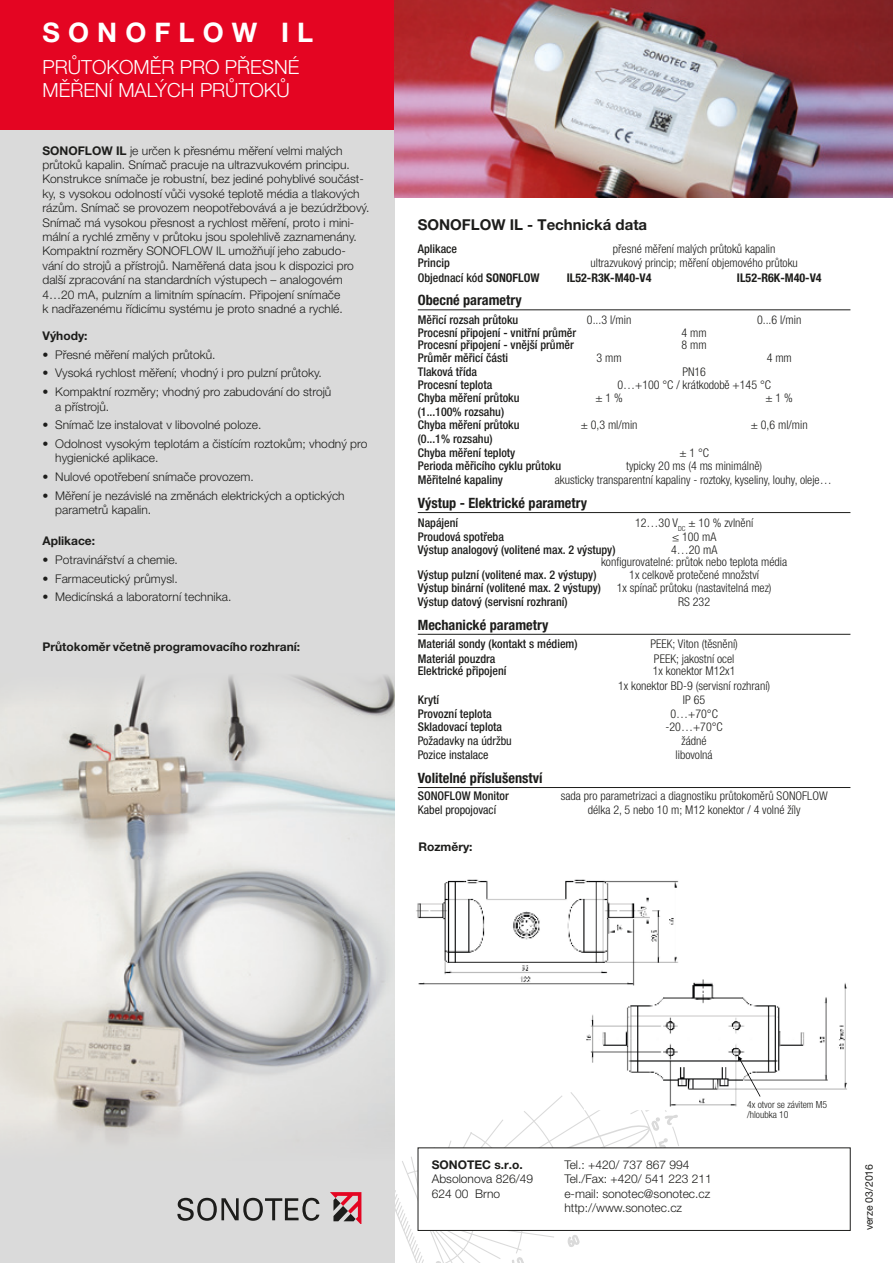
<style>
.page{position:relative;width:893px;height:1263px;background:#fff}
.page>*{position:absolute;margin:0;border:0;box-sizing:border-box;transform-origin:0 0}
.t1{font:700 27px "Helvetica Neue LT Pro";letter-spacing:.3em;color:#fff}
.t2{font:300 19.5px/23.4px "Helvetica Neue LT Pro";color:#fff}
.t3{font:700 15px "Helvetica Neue LT Pro";color:#1d1d1b}
.t4{font:700 condensed 14.25px "Helvetica Neue LT Pro";color:#1d1d1b}
.t5{font:300 12px/14.4px "Helvetica Neue LT Pro";color:#1d1d1b}
.t6{font:300 condensed 12px/12.8px "Helvetica Neue LT Pro";color:#1d1d1b;text-align:center}
.t7{font:500 condensed 12px/12.8px "Helvetica Neue LT Pro";color:#1d1d1b}
.t8{font:700 12px "Helvetica Neue LT Pro";color:#1d1d1b}
.t9{font:condensed 12px "Helvetica Neue LT Pro";color:#1d1d1b}
.t10{font:700 condensed 12px "Helvetica Neue LT Pro";color:#1d1d1b}
.t11{font:10.5px "Helvetica Neue LT Pro";color:#1d1d1b}
.t12{font:300 condensed 9.75px/9.8px "Helvetica Neue LT Pro";color:#1d1d1b}
.s1{font-weight:700}
</style>
<div class="page">
<svg style="left:395px;top:1092px;width:284px;height:171px"></svg>
<div style="left:0;top:103px;width:395px;height:1160px;background:#dadada"></div>
<div style="left:0;top:0;width:395px;height:130px;background:#e40522"></div>
<img style="left:395px;top:0;width:498px;height:197px">
<hr style="left:418px;top:310px;width:432px;height:1px;background:#1d1d1b">
<hr style="left:418px;top:512px;width:432px;height:1px;background:#1d1d1b">
<hr style="left:418px;top:634px;width:432px;height:1px;background:#1d1d1b">
<hr style="left:418px;top:787px;width:432px;height:1px;background:#1d1d1b">
<div style="left:418px;top:1148px;width:432px;height:82px;background:#fff"></div>
<div style="left:418px;top:1147px;width:432px;height:84px;border:1px solid #1d1d1b"></div>
<svg style="left:177px;top:1192px;width:184px;height:32px"></svg>
<img style="left:584px;top:979px;width:263px;height:131px">
<svg style="left:738px;top:1056px;width:22px;height:41px"></svg>
<img style="left:0;top:675px;width:394px;height:465px">
<div style="left:747px;top:1101px;width:103px;height:19px;background:#fff"></div>
<img style="left:416px;top:879px;width:268px;height:111px">
<h1 class="t1" style="left:43px;top:15px;width:272px">SONOFLOW IL</h1>
<h2 class="t2" style="left:43px;top:54px;width:258px">PRŮTOKOMĚR PRO PŘESNÉ<br>MĚŘENÍ MALÝCH PRŮTOKŮ</h2>
<p class="t5" style="left:43px;top:143px;width:328px"><span class="s1">SONOFLOW IL</span> je určen k přesnému měření velmi malých průtoků kapalin. Snímač pracuje na ultrazvukovém principu.<br>Konstrukce snímače je robustní, bez jediné pohyblivé součást&shy;ky, s vysokou odolností vůči vysoké teplotě média a tlakových rázům. Snímač se provozem neopotřebovává a je bezúdržbový.<br>Snímač má vysokou přesnost a rychlost měření, proto i mini&shy;mální a rychlé změny v průtoku jsou spolehlivě zaznamenány.<br>Kompaktní rozměry SONOFLOW IL umožňují jeho zabudo&shy;vání do strojů a přístrojů. Naměřená data jsou k dispozici pro další zpracování na standardních výstupech – analogovém 4…20 mA, pulzním a limitním spínacím. Připojení snímače<br>k nadřazenému řídicímu systému je proto snadné a rychlé.</p>
<p class="t8" style="left:43px;top:328px;width:47px">Výhody:</p>
<p class="t5" style="left:43px;top:347px;width:175px">• Přesné měření malých průtoků.</p>
<p class="t5" style="left:43px;top:366px;width:281px">• Vysoká rychlost měření; vhodný i pro pulzní průtoky.</p>
<p class="t5" style="left:55px;top:384px;width:278px;text-indent:-13px">• Kompaktní rozměry; vhodný pro zabudování do strojů a přístrojů.</p>
<p class="t5" style="left:43px;top:417px;width:220px">• Snímač lze instalovat v libovolné poloze.</p>
<p class="t5" style="left:55px;top:436px;width:314px;text-indent:-13px">• Odolnost vysokým teplotám a čistícím roztokům; vhodný pro hygienické aplikace.</p>
<p class="t5" style="left:43px;top:469px;width:213px">• Nulové opotřebení snímače provozem.</p>
<p class="t5" style="left:55px;top:488px;width:291px;text-indent:-13px">• Měření je nezávislé na změnách elektrických a optických parametrů kapalin.</p>
<p class="t8" style="left:43px;top:534px;width:54px">Aplikace:</p>
<p class="t5" style="left:43px;top:552px;width:137px">• Potravinářství a chemie.</p>
<p class="t5" style="left:43px;top:571px;width:137px">• Farmaceutický průmysl.</p>
<p class="t5" style="left:43px;top:589px;width:190px">• Medicínská a laboratorní technika.</p>
<p class="t8" style="left:43px;top:640px;width:259px">Průtokoměr včetně programovacího rozhraní:</p>
<p class="t3" style="left:418px;top:216px;width:231px">SONOFLOW IL - Technická data</p>
<p class="t7" style="left:418px;top:242px;width:41px">Aplikace</p>
<p class="t6" style="left:613px;top:242px;width:164px">přesné měření malých průtoků kapalin</p>
<p class="t7" style="left:418px;top:257px;width:33px">Princip</p>
<p class="t6" style="left:590px;top:257px;width:209px">ultrazvukový princip; měření objemového průtoku</p>
<p class="t7" style="left:418px;top:271px;width:123px">Objednací kód <span class="s1">SONOFLOW</span></p>
<p class="t10" style="left:567px;top:270px;width:86px">IL52-R3K-M40-V4</p>
<p class="t10" style="left:737px;top:270px;width:86px">IL52-R6K-M40-V4</p>
<p class="t4" style="left:418px;top:292px;width:105px">Obecné parametry</p>
<p class="t7" style="left:418px;top:313px;width:102px">Měřicí rozsah průtoku</p>
<p class="t6" style="left:587px;top:313px;width:46px">0...3 l/min</p>
<p class="t6" style="left:757px;top:313px;width:46px">0...6 l/min</p>
<p class="t7" style="left:418px;top:326px;width:160px">Procesní připojení - vnitřní průměr</p>
<p class="t6" style="left:682px;top:326px;width:27px">4 mm</p>
<p class="t7" style="left:418px;top:339px;width:158px">Procesní připojení - vnější průměr</p>
<p class="t6" style="left:682px;top:339px;width:27px">8 mm</p>
<p class="t7" style="left:418px;top:351px;width:92px">Průměr měřicí části</p>
<p class="t6" style="left:597px;top:351px;width:27px">3 mm</p>
<p class="t6" style="left:767px;top:351px;width:27px">4 mm</p>
<p class="t7" style="left:418px;top:366px;width:61px">Tlaková třída</p>
<p class="t6" style="left:682px;top:366px;width:25px">PN16</p>
<p class="t7" style="left:418px;top:378px;width:76px">Procesní teplota</p>
<p class="t6" style="left:617px;top:378px;width:155px">0…+100 °C / krátkodobě +145 °C</p>
<p class="t7" style="left:418px;top:391px;width:103px">Chyba měření průtoku</p>
<p class="t6" style="left:595px;top:391px;width:29px">± 1 %</p>
<p class="t6" style="left:766px;top:391px;width:29px">± 1 %</p>
<p class="t7" style="left:418px;top:405px;width:103px">(1...100% rozsahu)<br>Chyba měření průtoku</p>
<p class="t6" style="left:581px;top:418px;width:58px">± 0,3 ml/min</p>
<p class="t6" style="left:751px;top:418px;width:58px">± 0,6 ml/min</p>
<p class="t7" style="left:418px;top:432px;width:99px;line-height:14.2px">(0...1% rozsahu)<br>Chyba měření teploty</p>
<p class="t6" style="left:679px;top:447px;width:31px">± 1 °C</p>
<p class="t7" style="left:418px;top:459px;width:145px">Perioda měřicího cyklu průtoku</p>
<p class="t6" style="left:626px;top:459px;width:137px">typicky 20 ms (4 ms minimálně)</p>
<p class="t7" style="left:418px;top:473px;width:87px">Měřitelné kapaliny</p>
<p class="t6" style="left:555px;top:474px;width:278px">akusticky transparentní kapaliny - roztoky, kyseliny, louhy, oleje…</p>
<p class="t4" style="left:418px;top:494px;width:171px">Výstup - Elektrické parametry</p>
<p class="t7" style="left:418px;top:516px;width:42px">Napájení</p>
<p class="t6" style="left:635px;top:516px;width:120px">12…30 V<sub>DC</sub> ± 10 % zvlnění</p>
<p class="t7" style="left:418px;top:530px;width:88px">Proudová spotřeba</p>
<p class="t6" style="left:672px;top:530px;width:46px">≤ 100 mA</p>
<p class="t7" style="left:418px;top:543px;width:199px">Výstup analogový (volitené max. 2 výstupy)</p>
<p class="t6" style="left:601px;top:543px;width:188px">4…20 mA<br>konfigurovatelné: průtok nebo teplota média</p>
<p class="t7" style="left:418px;top:568px;width:180px">Výstup pulzní (volitené max. 2 výstupy)</p>
<p class="t6" style="left:629px;top:568px;width:131px">1x celkově protečené množství</p>
<p class="t7" style="left:418px;top:581px;width:185px">Výstup binární (volitené max. 2 výstupy)</p>
<p class="t6" style="left:617px;top:581px;width:156px">1x spínač průtoku (nastavitelná mez)</p>
<p class="t7" style="left:418px;top:595px;width:151px">Výstup datový (servisní rozhraní)</p>
<p class="t6" style="left:678px;top:595px;width:33px">RS 232</p>
<p class="t4" style="left:418px;top:616px;width:132px">Mechanické parametry</p>
<p class="t7" style="left:418px;top:637px;width:161px">Materiál sondy (kontakt s médiem)</p>
<p class="t6" style="left:650px;top:638px;width:89px">PEEK; Viton (těsnění)</p>
<p class="t7" style="left:418px;top:652px;width:79px">Materiál pouzdra</p>
<p class="t6" style="left:654px;top:652px;width:82px">PEEK; jakostní ocel</p>
<p class="t7" style="left:418px;top:664px;width:90px">Elektrické připojení</p>
<p class="t6" style="left:618px;top:664px;width:154px;line-height:14.2px">1x konektor M12x1<br>1x konektor BD-9 (servisní rozhraní)</p>
<p class="t7" style="left:418px;top:693px;width:23px">Krytí</p>
<p class="t6" style="left:683px;top:693px;width:24px">IP 65</p>
<p class="t7" style="left:418px;top:707px;width:75px">Provozní teplota</p>
<p class="t6" style="left:670px;top:707px;width:49px">0…+70°C</p>
<p class="t7" style="left:418px;top:720px;width:86px">Skladovací teplota</p>
<p class="t6" style="left:665px;top:720px;width:59px">-20…+70°C</p>
<p class="t9" style="left:418px;top:734px;width:96px">Požadavky na údržbu</p>
<p class="t6" style="left:682px;top:734px;width:27px">žádné</p>
<p class="t9" style="left:418px;top:748px;width:72px">Pozice instalace</p>
<p class="t6" style="left:676px;top:749px;width:39px">libovolná</p>
<p class="t4" style="left:418px;top:769px;width:126px">Volitelné příslušenství</p>
<p class="t7" style="left:418px;top:789px;width:93px">SONOFLOW Monitor</p>
<p class="t6" style="left:561px;top:789px;width:269px">sada pro parametrizaci a diagnostiku průtokoměrů SONOFLOW</p>
<p class="t9" style="left:418px;top:803px;width:80px">Kabel propojovací</p>
<p class="t6" style="left:588px;top:804px;width:214px">délka 2, 5 nebo 10 m; M12 konektor / 4 volné žíly</p>
<p class="t8" style="left:418px;top:839px;width:56px">Rozměry:</p>
<p class="t8" style="left:432px;top:1157px;width:93px">SONOTEC s.r.o.</p>
<p class="t5" style="left:432px;top:1172px;width:103px">Absolonova 826/49<br>624 00 Brno</p>
<p class="t5" style="left:564px;top:1157px;width:149px">Tel.: +420/ 737 867 994<br>Tel./Fax: +420/ 541 223 211 e-mail: sonotec@sonotec.cz http://www.sonotec.cz</p>
<p class="t12" style="left:747px;top:1100px;width:82px">4x otvor se závitem M5 /hloubka 10</p>
<p class="t11" style="left:863px;top:1230px;width:68px;rotate:-90deg">verze 03/2016</p>
</div>
